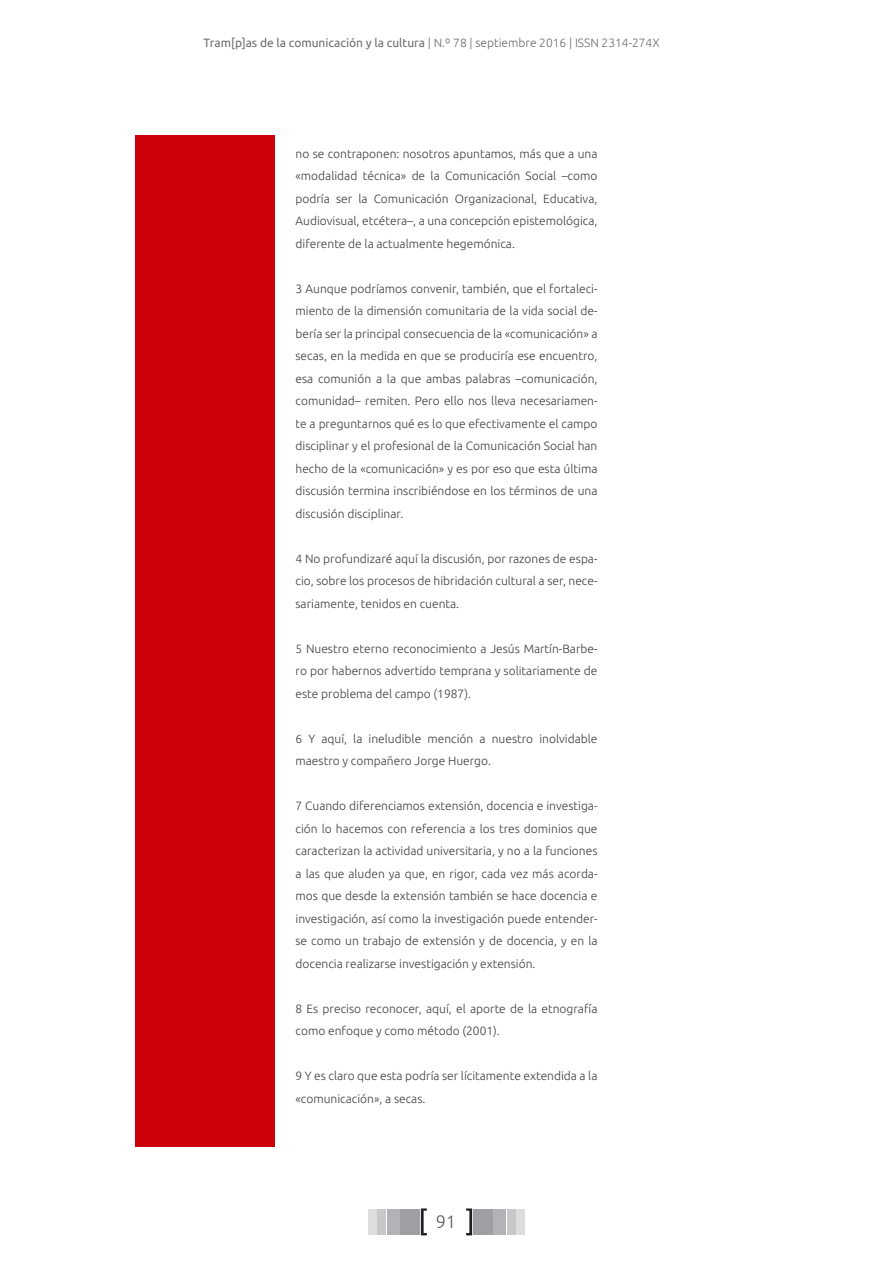
<style>
.page{position:relative;width:893px;height:1263px;background:#fff}
.page>*{position:absolute;margin:0;border:0;box-sizing:border-box;transform-origin:0 0}
.t1{font:18px "Ubuntu Light 2";color:#57585a}
.notas{font:12px/22.5px "Ubuntu Light 2";color:#3e3e3f;text-align:justify}
.t2{font:12px "Ubuntu";color:#6c6d70}
.s1{font-family:"Ubuntu Light 2"}
.s2{font-family:"Ubuntu Light 5"}
</style>
<div class="page">
<div style="left:369px;top:1209px;width:8px;height:25px;background:#dcdddf"></div>
<div style="left:516px;top:1209px;width:8px;height:25px;background:#dcdddf"></div>
<div style="left:378px;top:1209px;width:8px;height:25px;background:#c7c8ca"></div>
<div style="left:507px;top:1209px;width:8px;height:25px;background:#c7c8ca"></div>
<div style="left:387px;top:1209px;width:13px;height:25px;background:#b2b3b7"></div>
<div style="left:493px;top:1209px;width:13px;height:25px;background:#b2b3b7"></div>
<div style="left:400px;top:1209px;width:20px;height:25px;background:#9d9fa2"></div>
<div style="left:473px;top:1209px;width:20px;height:25px;background:#9d9fa2"></div>
<svg style="left:421px;top:1208px;width:6px;height:27px"></svg>
<svg style="left:466px;top:1208px;width:6px;height:27px"></svg>
<div style="left:135px;top:135px;width:140px;height:1011px;background:#cb000a"></div>
<p class="t2" style="left:204px;top:36px;width:458px">Tram[p]as de la comunicación y la cultura <span class="s1">|</span> <span class="s2">N.º 78 | septiembre</span> <span class="s1">2016 | ISSN 2314-274X</span></p>
<p class="notas" style="left:296px;top:142px;width:303px">no se contraponen: nosotros apuntamos, más que a una «modalidad técnica» de la Comunicación Social –como podría ser la Comunicación Organizacional, Educativa, Audiovisual, etcétera–, a una concepción epistemológica, diferente de la actualmente hegemónica.</p>
<p class="notas" style="left:296px;top:277px;width:303px">3 Aunque podríamos convenir, también, que el fortaleci&shy;miento de la dimensión comunitaria de la vida social de&shy;bería ser la principal consecuencia de la «comunicación» a secas, en la medida en que se produciría ese encuentro, esa comunión a la que ambas palabras –comunicación, comunidad– remiten. Pero ello nos lleva necesariamen&shy;te a preguntarnos qué es lo que efectivamente el campo disciplinar y el profesional de la Comunicación Social han hecho de la «comunicación» y es por eso que esta última discusión termina inscribiéndose en los términos de una discusión disciplinar.</p>
<p class="notas" style="left:296px;top:547px;width:303px">4 No profundizaré aquí la discusión, por razones de espa&shy;cio, sobre los procesos de hibridación cultural a ser, nece&shy;sariamente, tenidos en cuenta.</p>
<p class="notas" style="left:296px;top:637px;width:303px">5 Nuestro eterno reconocimiento a Jesús Martín-Barbe&shy;ro por habernos advertido temprana y solitariamente de este problema del campo (1987).</p>
<p class="notas" style="left:296px;top:727px;width:303px">6 Y aquí, la ineludible mención a nuestro inolvidable maestro y compañero Jorge Huergo.</p>
<p class="notas" style="left:296px;top:794px;width:303px">7 Cuando diferenciamos extensión, docencia e investiga&shy;ción lo hacemos con referencia a los tres dominios que caracterizan la actividad universitaria, y no a la funciones a las que aluden ya que, en rigor, cada vez más acorda&shy;mos que desde la extensión también se hace docencia e investigación, así como la investigación puede entender&shy;se como un trabajo de extensión y de docencia, y en la docencia realizarse investigación y extensión.</p>
<p class="notas" style="left:296px;top:997px;width:303px">8 Es preciso reconocer, aquí, el aporte de la etnografía como enfoque y como método (2001).</p>
<p class="notas" style="left:296px;top:1064px;width:303px">9 Y es claro que esta podría ser lícitamente extendida a la «comunicación», a secas.</p>
<h1 class="t1" style="left:436px;top:1211px;width:22px">91</h1>
</div>
